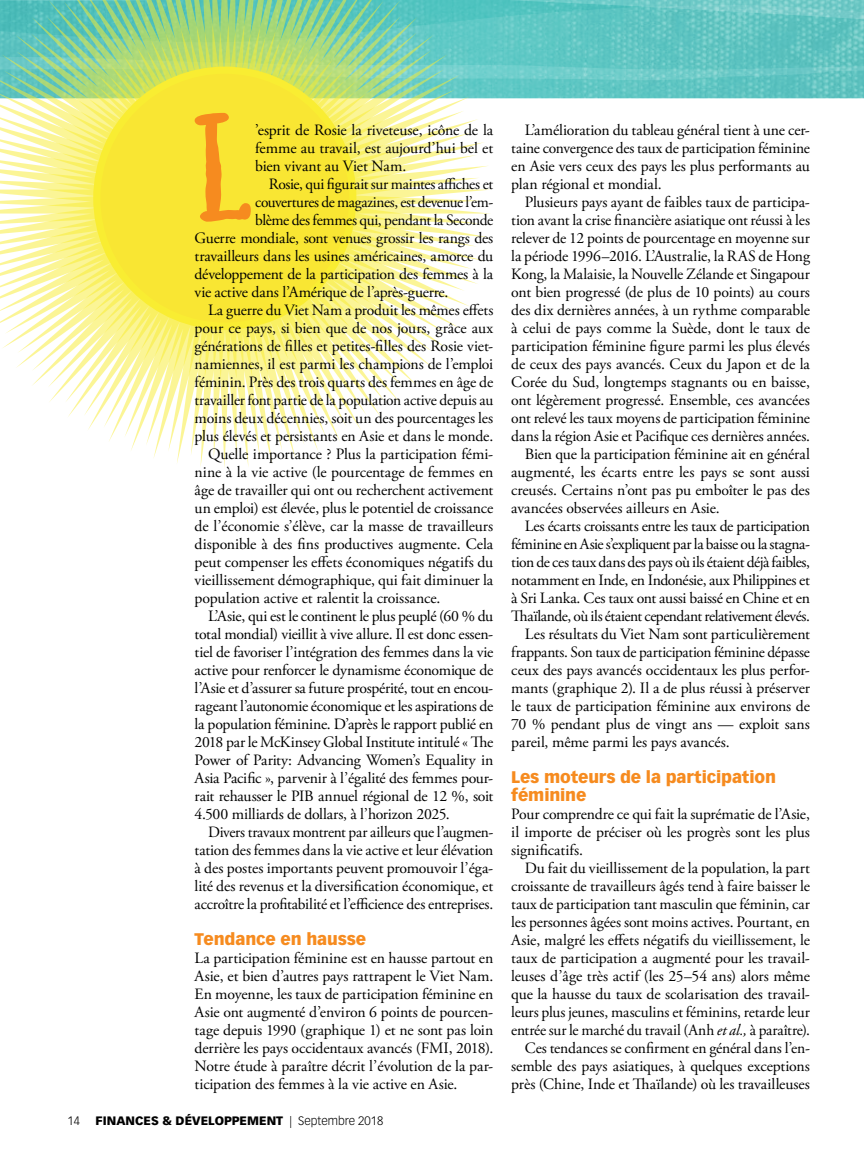
<style>
.page{position:relative;width:864px;height:1161px;background:#fff}
.page>*{position:absolute;margin:0;border:0;box-sizing:border-box;transform-origin:0 0}
.t1{font:900 148.2px "Local Market";color:#f68b1f}
.t2{font:900 16.5px/18px "Vectora LT Std";letter-spacing:-.01em;color:#f68b1f}
.t3{font:15.75px/18px "Adobe Garamond Pro";letter-spacing:-.01em;color:#000;text-align:justify}
.t4{font:15.75px "Adobe Garamond Pro";letter-spacing:-.035em;color:#000}
.t5{font:15.75px "Adobe Garamond Pro";letter-spacing:-.03em;color:#000}
.t6{font:900 12px "Vectora LT Std";color:#000}
.t7{font:300 12px "Vectora LT Std";color:#000}
.s1{font-weight:300}
.s2{font-style:italic}
</style>
<div class="page">
<img style="left:491px;top:0;width:373px;height:99px">
<svg style="left:177px;top:0;width:314px;height:468px"></svg>
<svg style="left:0;top:0;width:481px;height:458px"></svg>
<h1 class="t1" style="left:195px;top:86px;width:63px">L</h1>
<p class="t3" style="left:255px;top:122px;width:240px">’esprit de Rosie la riveteuse, icône de la femme au travail, est aujourd’hui bel et bien vivant au Viet Nam.</p>
<p class="t3" style="left:269px;top:176px;width:226px">Rosie, qui figurait sur maintes affiches et</p>
<p class="t3" style="left:255px;top:194px;width:240px">couvertures de magazines, est devenue l’em-</p>
<p class="t3" style="left:255px;top:212px;width:240px">blème des femmes qui, pendant la Seconde</p>
<p class="t3" style="left:195px;top:230px;width:300px">Guerre mondiale, sont venues grossir les rangs des</p>
<p class="t3" style="left:195px;top:248px;width:300px">travailleurs dans les usines américaines, amorce du</p>
<p class="t3" style="left:195px;top:266px;width:300px">développement de la participation des femmes à la</p>
<p class="t3" style="left:195px;top:284px;width:255px">vie active dans l’Amérique de l’après-guerre.</p>
<p class="t3" style="left:208px;top:302px;width:287px">La guerre du Viet Nam a produit les mêmes effets</p>
<p class="t3" style="left:195px;top:320px;width:300px">pour ce pays, si bien que de nos jours, grâce aux</p>
<p class="t3" style="left:195px;top:338px;width:300px">générations de filles et petites-filles des Rosie viet-</p>
<p class="t3" style="left:195px;top:356px;width:300px">namiennes, il est parmi les champions de l’emploi</p>
<p class="t3" style="left:195px;top:374px;width:300px">féminin. Près des trois quarts des femmes en âge de</p>
<p class="t3" style="left:195px;top:392px;width:300px">travailler font partie de la population active depuis au</p>
<p class="t3" style="left:195px;top:410px;width:300px">moins deux décennies, soit un des pourcentages les</p>
<p class="t3" style="left:195px;top:428px;width:300px">plus élevés et persistants en Asie et dans le monde.</p>
<p class="t3" style="left:208px;top:446px;width:287px">Quelle importance ? Plus la participation fémi-</p>
<p class="t3" style="left:195px;top:464px;width:300px">nine à la vie active (le pourcentage de femmes en</p>
<p class="t3" style="left:195px;top:482px;width:300px">âge de travailler qui ont ou recherchent activement</p>
<p class="t3" style="left:195px;top:500px;width:300px">un emploi) est élevée, plus le potentiel de croissance</p>
<p class="t3" style="left:195px;top:518px;width:300px">de l’économie s’élève, car la masse de travailleurs</p>
<p class="t3" style="left:195px;top:536px;width:300px">disponible à des fins productives augmente. Cela</p>
<p class="t3" style="left:195px;top:554px;width:300px">peut compenser les effets économiques négatifs du</p>
<p class="t3" style="left:195px;top:572px;width:300px">vieillissement démographique, qui fait diminuer la</p>
<p class="t3" style="left:195px;top:590px;width:247px">population active et ralentit la croissance.</p>
<p class="t3" style="left:208px;top:608px;width:287px">L’Asie, qui est le continent le plus peuplé (60 % du</p>
<p class="t3" style="left:195px;top:626px;width:300px">total mondial) vieillit à vive allure. Il est donc essen-</p>
<p class="t3" style="left:195px;top:644px;width:300px">tiel de favoriser l’intégration des femmes dans la vie</p>
<p class="t3" style="left:195px;top:662px;width:300px">active pour renforcer le dynamisme économique de</p>
<p class="t3" style="left:195px;top:680px;width:300px">l’Asie et d’assurer sa future prospérité, tout en encou-</p>
<p class="t3" style="left:195px;top:698px;width:300px">rageant l’autonomie économique et les aspirations de</p>
<p class="t3" style="left:195px;top:716px;width:300px">la population féminine. D’après le rapport publié en</p>
<p class="t3" style="left:195px;top:734px;width:300px">2018 par le McKinsey Global Institute intitulé « The</p>
<p class="t3" style="left:195px;top:752px;width:300px">Power of Parity: Advancing Women’s Equality in</p>
<p class="t3" style="left:195px;top:770px;width:300px">Asia Pacific », parvenir à l’égalité des femmes pour-</p>
<p class="t3" style="left:195px;top:788px;width:300px">rait rehausser le PIB annuel régional de 12 %, soit</p>
<p class="t3" style="left:195px;top:806px;width:257px">4.500 milliards de dollars, à l’horizon 2025.</p>
<p class="t3" style="left:208px;top:824px;width:287px">Divers travaux montrent par ailleurs que l’augmen-</p>
<p class="t3" style="left:195px;top:842px;width:300px">tation des femmes dans la vie active et leur élévation</p>
<p class="t3" style="left:195px;top:860px;width:300px">à des postes importants peuvent promouvoir l’éga-</p>
<p class="t3" style="left:195px;top:878px;width:300px">lité des revenus et la diversification économique, et</p>
<p class="t3" style="left:195px;top:896px;width:300px">accroître la profitabilité et l’efficience des entreprises.</p>
<p class="t2" style="left:195px;top:930px;width:173px">Tendance en hausse</p>
<p class="t3" style="left:195px;top:950px;width:300px">La participation féminine est en hausse partout en Asie, et bien d’autres pays rattrapent le Viet Nam.<br>En moyenne, les taux de participation féminine en Asie ont augmenté d’environ 6 points de pourcen&shy;tage depuis 1990 (graphique 1) et ne sont pas loin derrière les pays occidentaux avancés (FMI, 2018).<br>Notre étude à paraître décrit l’évolution de la par&shy;ticipation des femmes à la vie active en Asie.</p>
<p class="t7" style="left:68px;top:1114px;width:14px">14</p>
<p class="t6" style="left:96px;top:1113px;width:289px">FINANCES &amp; DÉVELOPPEMENT <span class="s1">| Septembre 2018</span></p>
<p class="t3" style="left:511px;top:122px;width:300px;text-indent:14px">L’amélioration du tableau général tient à une cer&shy;taine convergence des taux de participation féminine en Asie vers ceux des pays les plus performants au plan régional et mondial.</p>
<p class="t3" style="left:525px;top:194px;width:287px">Plusieurs pays ayant de faibles taux de participa-</p>
<p class="t3" style="left:511px;top:212px;width:300px">tion avant la crise financière asiatique ont réussi à les</p>
<p class="t3" style="left:511px;top:230px;width:300px">relever de 12 points de pourcentage en moyenne sur</p>
<p class="t3" style="left:511px;top:248px;width:300px">la période 1996–2016. L’Australie, la RAS de Hong</p>
<p class="t3" style="left:511px;top:266px;width:300px">Kong, la Malaisie, la Nouvelle Zélande et Singapour</p>
<p class="t3" style="left:511px;top:284px;width:300px">ont bien progressé (de plus de 10 points) au cours</p>
<p class="t3" style="left:511px;top:302px;width:300px">des dix dernières années, à un rythme comparable</p>
<p class="t3" style="left:511px;top:320px;width:300px">à celui de pays comme la Suède, dont le taux de</p>
<p class="t3" style="left:511px;top:338px;width:300px">participation féminine figure parmi les plus élevés</p>
<p class="t3" style="left:511px;top:356px;width:300px">de ceux des pays avancés. Ceux du Japon et de la</p>
<p class="t3" style="left:511px;top:374px;width:300px">Corée du Sud, longtemps stagnants ou en baisse,</p>
<p class="t3" style="left:511px;top:392px;width:300px">ont légèrement progressé. Ensemble, ces avancées</p>
<p class="t3" style="left:511px;top:410px;width:300px">ont relevé les taux moyens de participation féminine</p>
<p class="t3" style="left:511px;top:428px;width:300px">dans la région Asie et Pacifique ces dernières années.</p>
<p class="t3" style="left:525px;top:446px;width:287px">Bien que la participation féminine ait en général</p>
<p class="t3" style="left:511px;top:464px;width:300px">augmenté, les écarts entre les pays se sont aussi</p>
<p class="t3" style="left:511px;top:482px;width:300px">creusés. Certains n’ont pas pu emboîter le pas des</p>
<p class="t3" style="left:511px;top:500px;width:210px">avancées observées ailleurs en Asie.</p>
<p class="t3" style="left:525px;top:518px;width:287px">Les écarts croissants entre les taux de participation</p>
<p class="t3" style="left:511px;top:536px;width:300px">féminine en Asie s’expliquent par la baisse ou la stagna-</p>
<p class="t3" style="left:511px;top:554px;width:300px">tion de ces taux dans des pays où ils étaient déjà faibles,</p>
<p class="t5" style="left:511px;top:571px;width:300px">notamment en Inde, en Indonésie, aux Philippines et</p>
<p class="t3" style="left:511px;top:590px;width:300px">à Sri Lanka. Ces taux ont aussi baissé en Chine et en</p>
<p class="t4" style="left:511px;top:607px;width:300px">Thaïlande, où ils étaient cependant relativement élevés.</p>
<p class="t3" style="left:525px;top:626px;width:287px">Les résultats du Viet Nam sont particulièrement</p>
<p class="t3" style="left:511px;top:644px;width:300px">frappants. Son taux de participation féminine dépasse</p>
<p class="t3" style="left:511px;top:662px;width:300px">ceux des pays avancés occidentaux les plus perfor-</p>
<p class="t3" style="left:511px;top:680px;width:300px">mants (graphique 2). Il a de plus réussi à préserver</p>
<p class="t3" style="left:511px;top:698px;width:300px">le taux de participation féminine aux environs de</p>
<p class="t3" style="left:511px;top:716px;width:300px">70 % pendant plus de vingt ans — exploit sans</p>
<p class="t3" style="left:511px;top:734px;width:220px">pareil, même parmi les pays avancés.</p>
<p class="t2" style="left:511px;top:768px;width:266px">Les moteurs de la participation féminine</p>
<p class="t3" style="left:511px;top:806px;width:300px">Pour comprendre ce qui fait la suprématie de l’Asie, il importe de préciser où les progrès sont les plus significatifs.</p>
<p class="t3" style="left:511px;top:860px;width:300px;text-align:right">Du fait du vieillissement de la population, la part croissante de travailleurs âgés tend à faire baisser le taux de participation tant masculin que féminin, car les personnes âgées sont moins actives. Pourtant, en Asie, malgré les effets négatifs du vieillissement, le taux de participation a augmenté pour les travail&shy;leuses d’âge très actif (les 25–54 ans) alors même que la hausse du taux de scolarisation des travail&shy;leurs plus jeunes, masculins et féminins, retarde leur entrée sur le marché du travail (Anh <span class="s2">et al.,</span> à paraître).<br>Ces tendances se confirment en général dans l’en&shy;semble des pays asiatiques, à quelques exceptions près (Chine, Inde et Thaïlande) où les travailleuses</p>
</div>
